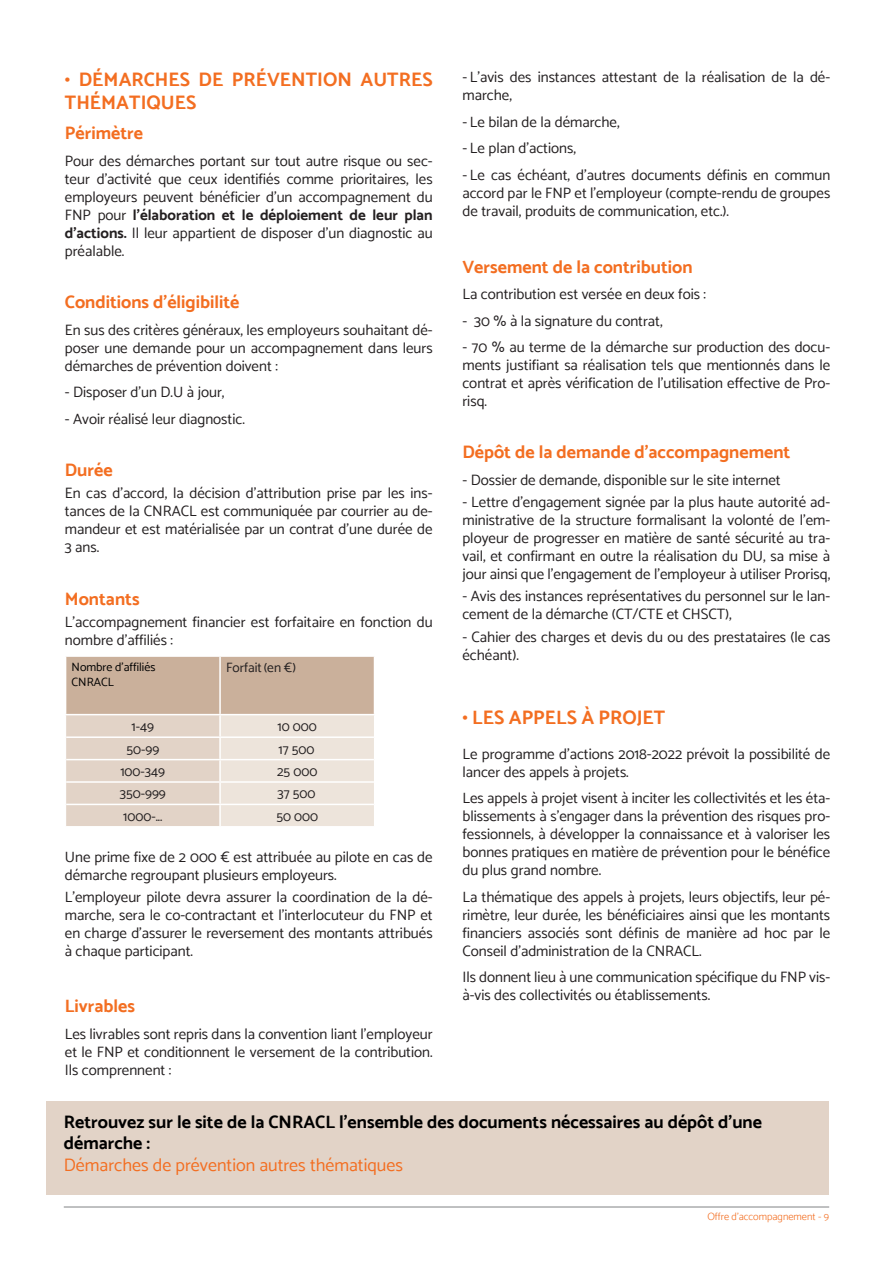
<style>
.page{position:relative;width:893px;height:1263px;background:#fff}
.page>*{position:absolute;margin:0;border:0;box-sizing:border-box;transform-origin:0 0}
.Titre_paragraphes{font:700 19.5px/23.4px "Catamaran";color:#f36e21}
.Titre_paragraphes-2{font:700 18px "Catamaran";color:#f36e21}
.Titre_paragraphes-3{font:700 18px/21.6px "Catamaran";color:#000}
.Titre_paragraphes-4{font:18px "Catamaran";color:#f36e21}
.Courant{font:15px/18px "Catamaran";color:#231f20;text-align:justify}
.Titre_paragraphes-5{font:15px/18px "Catamaran";color:#231f20;text-align:justify}
.Courant-2{font:13.5px "Catamaran";color:#231f20}
.Courant-3{font:13.5px "Catamaran";color:#231f20}
.Titre_paragraphes-6{font:12px "Catamaran";color:#000}
.t1{font:300 10.5px "Catamaran";color:#f36e21}
.s1{font-weight:700}
.s2{font-style:inherit}
</style>
<div class="page">
<hr style="left:64px;top:1206px;width:765px;height:1px;background:#808285">
<svg style="left:66px;top:656px;width:308px;height:170px;background:#decec1"></svg>
<hr style="left:219px;top:715px;width:2px;height:21px;background:#fff">
<hr style="left:219px;top:738px;width:2px;height:21px;background:#fff">
<hr style="left:219px;top:760px;width:2px;height:21px;background:#fff">
<hr style="left:219px;top:783px;width:2px;height:21px;background:#fff">
<hr style="left:219px;top:805px;width:2px;height:21px;background:#fff">
<div style="left:47px;top:1101px;width:782px;height:94px;background:#e2d3c7"></div>
<p class="Titre_paragraphes" style="left:65px;top:67px;width:369px">• DÉMARCHES DE PRÉVENTION AUTRES<br>THÉMATIQUES</p>
<p class="Titre_paragraphes-2" style="left:65px;top:123px;width:80px">Périmètre</p>
<p class="Courant" style="left:65px;top:152px;width:369px">Pour des démarches portant sur tout autre risque ou sec&shy;teur d’activité que ceux identifiés comme prioritaires, les employeurs peuvent bénéficier d’un accompagnement du FNP pour <span class="s1">l’élaboration et le déploiement de leur plan d’actions.</span> Il leur appartient de disposer d’un diagnostic au préalable.</p>
<p class="Titre_paragraphes-2" style="left:65px;top:292px;width:176px">Conditions d’éligibilité</p>
<p class="Courant" style="left:65px;top:321px;width:369px">En sus des critères généraux, les employeurs souhaitant dé&shy;poser une demande pour un accompagnement dans leurs démarches de prévention doivent :</p>
<p class="Courant" style="left:65px;top:383px;width:161px">- Disposer d’un D.U à jour,</p>
<p class="Courant" style="left:65px;top:410px;width:182px">- Avoir réalisé leur diagnostic.</p>
<p class="Titre_paragraphes-2" style="left:65px;top:459px;width:49px">Durée</p>
<p class="Courant" style="left:65px;top:484px;width:369px">En cas d’accord, la décision d’attribution prise par les ins&shy;tances de la CNRACL est communiquée par courrier au de&shy;mandeur et est matérialisée par un contrat d’une durée de 3 ans.</p>
<p class="Titre_paragraphes-2" style="left:65px;top:588px;width:76px">Montants</p>
<p class="Courant" style="left:65px;top:613px;width:369px">L’accompagnement financier est forfaitaire en fonction du nombre d’affiliés :</p>
<p class="Titre_paragraphes-6" style="left:72px;top:660px;width:85px">Nombre d’affiliés</p>
<p class="Titre_paragraphes-6" style="left:72px;top:674px;width:44px">CNRACL</p>
<p class="Courant-3" style="left:226px;top:660px;width:71px">Forfait <span class="s2">(en €)</span></p>
<p class="Courant-2" style="left:132px;top:719px;width:24px">1-49</p>
<p class="Courant-2" style="left:278px;top:719px;width:41px">10 000</p>
<p class="Courant-2" style="left:126px;top:741px;width:34px">50-99</p>
<p class="Courant-2" style="left:279px;top:741px;width:38px">17 500</p>
<p class="Courant-2" style="left:120px;top:763px;width:46px">100-349</p>
<p class="Courant-2" style="left:277px;top:763px;width:42px">25 000</p>
<p class="Courant-2" style="left:120px;top:786px;width:47px">350-999</p>
<p class="Courant-2" style="left:278px;top:786px;width:40px">37 500</p>
<p class="Courant-2" style="left:123px;top:808px;width:41px">1000-...</p>
<p class="Courant-2" style="left:276px;top:808px;width:43px">50 000</p>
<p class="Courant" style="left:65px;top:848px;width:369px">Une prime fixe de 2 000 € est attribuée au pilote en cas de démarche regroupant plusieurs employeurs.</p>
<p class="Courant" style="left:65px;top:888px;width:369px">L’employeur pilote devra assurer la coordination de la dé&shy;marche, sera le co-contractant et l’interlocuteur du FNP et en charge d’assurer le reversement des montants attribués à chaque participant.</p>
<p class="Titre_paragraphes-2" style="left:65px;top:995px;width:72px">Livrables</p>
<p class="Titre_paragraphes-5" style="left:65px;top:1024px;width:369px">Les livrables sont repris dans la convention liant l’employeur et le FNP et conditionnent le versement de la contribution.<br>Ils comprennent :</p>
<p class="Titre_paragraphes-5" style="left:462px;top:68px;width:369px">- L’avis des instances attestant de la réalisation de la dé&shy;marche,</p>
<p class="Titre_paragraphes-5" style="left:462px;top:113px;width:159px">- Le bilan de la démarche,</p>
<p class="Titre_paragraphes-5" style="left:462px;top:139px;width:115px">- Le plan d’actions,</p>
<p class="Titre_paragraphes-5" style="left:462px;top:166px;width:369px">- Le cas échéant, d’autres documents définis en commun accord par le FNP et l’employeur (compte-rendu de groupes de travail, produits de communication, etc.).</p>
<p class="Titre_paragraphes-2" style="left:462px;top:256px;width:232px">Versement de la contribution</p>
<p class="Titre_paragraphes-5" style="left:462px;top:285px;width:245px">La contribution est versée en deux fois :</p>
<p class="Titre_paragraphes-5" style="left:462px;top:311px;width:202px">- 30 % à la signature du contrat,</p>
<p class="Titre_paragraphes-5" style="left:462px;top:338px;width:369px">- 70 % au terme de la démarche sur production des docu&shy;ments justifiant sa réalisation tels que mentionnés dans le contrat et après vérification de l’utilisation effective de Pro&shy;risq.</p>
<p class="Titre_paragraphes-2" style="left:462px;top:442px;width:330px">Dépôt de la demande d’accompagnement</p>
<p class="Courant" style="left:462px;top:471px;width:320px">- Dossier de demande, disponible sur le site internet</p>
<p class="Courant" style="left:462px;top:493px;width:369px">- Lettre d’engagement signée par la plus haute autorité ad&shy;ministrative de la structure formalisant la volonté de l’em&shy;ployeur de progresser en matière de santé sécurité au tra&shy;vail, et confirmant en outre la réalisation du DU, sa mise à jour ainsi que l’engagement de l’employeur à utiliser Prorisq,</p>
<p class="Courant" style="left:462px;top:587px;width:369px">- Avis des instances représentatives du personnel sur le lan&shy;cement de la démarche (CT/CTE et CHSCT),</p>
<p class="Courant" style="left:462px;top:627px;width:369px">- Cahier des charges et devis du ou des prestataires (le cas échéant).</p>
<p class="Titre_paragraphes" style="left:462px;top:705px;width:204px">• LES APPELS À PROJET</p>
<p class="Courant" style="left:462px;top:744px;width:369px">Le programme d’actions 2018-2022 prévoit la possibilité de lancer des appels à projets.</p>
<p class="Courant" style="left:462px;top:789px;width:369px">Les appels à projet visent à inciter les collectivités et les éta&shy;blissements à s’engager dans la prévention des risques pro&shy;fessionnels, à développer la connaissance et à valoriser les bonnes pratiques en matière de prévention pour le bénéfice du plus grand nombre.</p>
<p class="Courant" style="left:462px;top:887px;width:369px">La thématique des appels à projets, leurs objectifs, leur pé&shy;rimètre, leur durée, les bénéficiaires ainsi que les montants financiers associés sont définis de manière ad hoc par le Conseil d’administration de la CNRACL.</p>
<p class="Courant" style="left:462px;top:968px;width:369px">Ils donnent lieu à une communication spécifique du FNP vis&shy;à-vis des collectivités ou établissements.</p>
<p class="Titre_paragraphes-3" style="left:64px;top:1111px;width:700px">Retrouvez sur le site de la CNRACL l’ensemble des documents nécessaires au dépôt d’une démarche :</p>
<p class="Titre_paragraphes-4" style="left:64px;top:1154px;width:341px">Démarches de prévention autres thématiques</p>
<p class="t1" style="left:707px;top:1210px;width:123px">Offre d’accompagnement - 9</p>
</div>
